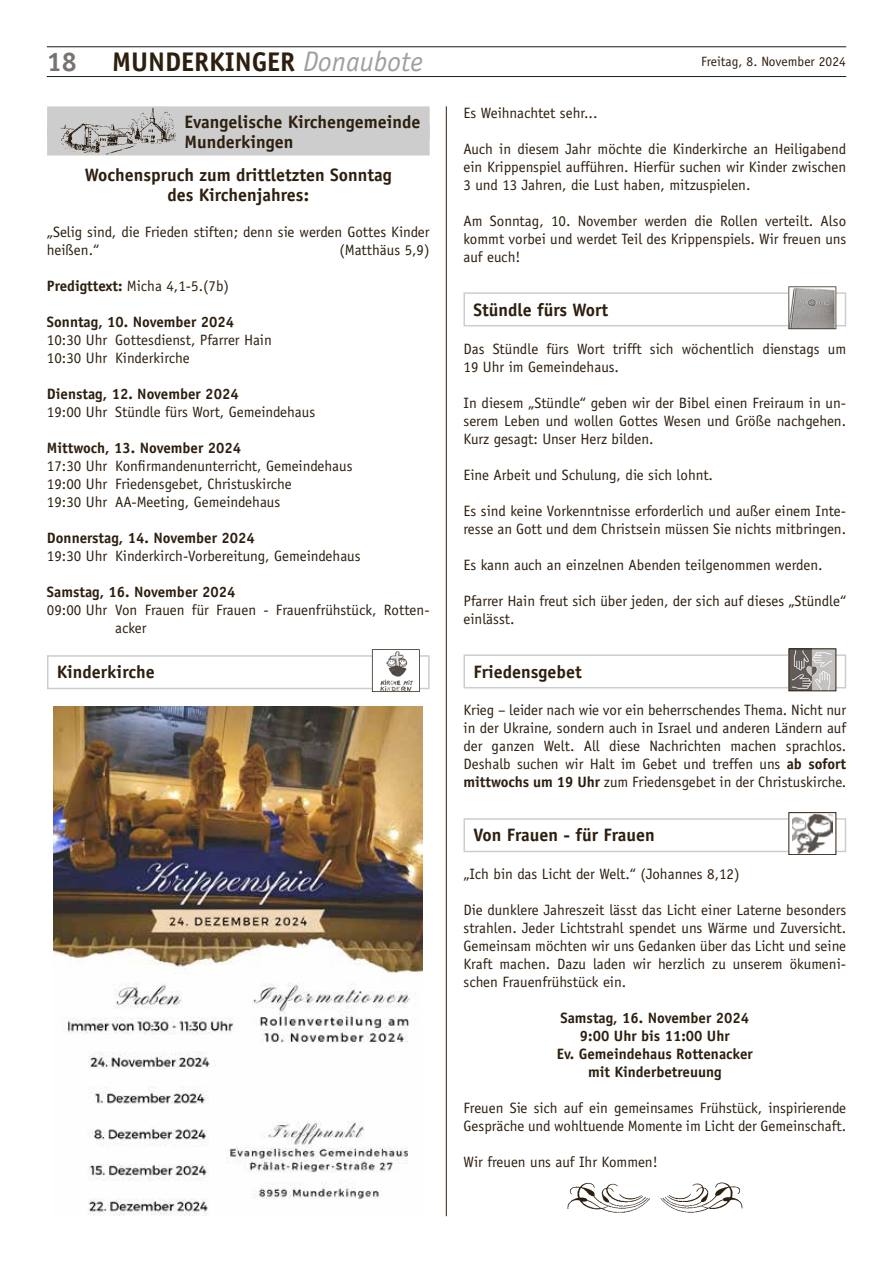
<style>
.page{position:relative;width:893px;height:1263px;background:#fff}
.page>*{position:absolute;margin:0;border:0;box-sizing:border-box;transform-origin:0 0}
.t1{font:700 27px "Officina Sans";color:#2d1f0f}
.t2{font:700 27px "Officina Sans";color:#787370}
.t3{font:700 18px/19.5px "Officina Sans";color:#2d1f0f}
.t4{font:15px/18px "Officina Sans";color:#2d1f0f}
.t5{font:700 15px/18px "Officina Sans";color:#2d1f0f;text-align:center}
.t6{font:13.5px "Officina Sans";color:#2d1f0f}
.s1{font-weight:400;font-style:italic;font-size:28.35px;color:#a19f9d}
.s2{font-weight:700}
</style>
<div class="page">
<hr style="left:47px;top:76px;width:799px;height:1px;background:#171d1f">
<hr style="left:47px;top:47px;width:799px;height:1px;background:#171d1f">
<hr style="left:446px;top:106px;width:1px;height:1110px;background:#2d1f0f">
<div style="left:47px;top:106px;width:383px;height:33px;background:#cecdcd"></div>
<div style="left:47px;top:125px;width:383px;height:30px;background:#cecdcd"></div>
<img style="left:60px;top:108px;width:116px;height:47px">
<svg style="left:47px;top:649px;width:383px;height:43px"></svg>
<img style="left:54px;top:706px;width:369px;height:510px">
<svg style="left:463px;top:286px;width:383px;height:43px"></svg>
<div style="left:463px;top:654px;width:383px;height:34px;border:2px solid #cecdcd"></div>
<img style="left:790px;top:650px;width:44px;height:39px">
<div style="left:788px;top:648px;width:48px;height:43px;border:1px solid #2d1f0f"></div>
<div style="left:463px;top:818px;width:383px;height:34px;border:2px solid #cecdcd"></div>
<div style="left:789px;top:813px;width:47px;height:42px;background:#fff"></div>
<img style="left:792px;top:814px;width:41px;height:39px">
<div style="left:788px;top:812px;width:48px;height:43px;border:1px solid #2d1f0f"></div>
<img style="left:567px;top:1182px;width:176px;height:31px">
<h1 class="t2" style="left:47px;top:45px;width:32px">18</h1>
<h1 class="t1" style="left:112px;top:45px;width:312px">MUNDERKINGER <span class="s1">Donaubote</span></h1>
<p class="t6" style="left:701px;top:53px;width:146px">Freitag, 8. November 2024</p>
<p class="t3" style="left:185px;top:112px;width:237px">Evangelische Kirchengemeinde<br>Munderkingen</p>
<p class="t3" style="left:85px;top:165px;width:308px;text-align:center">Wochenspruch zum drittletzten Sonntag des Kirchenjahres:</p>
<p class="t4" style="left:47px;top:223px;width:384px">„Selig sind, die Frieden stiften; denn sie werden Gottes Kinder heißen.“</p>
<p class="t4" style="left:339px;top:241px;width:92px">(Matthäus 5,9)</p>
<p class="t4" style="left:47px;top:277px;width:184px"><span class="s2">Predigttext:</span> Micha 4,1-5.(7b)</p>
<p class="t5" style="left:47px;top:313px;width:189px">Sonntag, 10. November 2024</p>
<p class="t4" style="left:47px;top:331px;width:226px">10:30 Uhr Gottesdienst, Pfarrer Hain<br>10:30 Uhr Kinderkirche</p>
<p class="t5" style="left:47px;top:385px;width:193px">Dienstag, 12. November 2024</p>
<p class="t4" style="left:47px;top:403px;width:270px">19:00 Uhr Stündle fürs Wort, Gemeindehaus</p>
<p class="t5" style="left:47px;top:439px;width:196px">Mittwoch, 13. November 2024</p>
<p class="t4" style="left:47px;top:457px;width:307px">17:30 Uhr Konfirmandenunterricht, Gemeindehaus<br>19:00 Uhr Friedensgebet, Christuskirche<br>19:30 Uhr AA-Meeting, Gemeindehaus</p>
<p class="t5" style="left:47px;top:529px;width:209px">Donnerstag, 14. November 2024</p>
<p class="t4" style="left:47px;top:547px;width:315px">19:30 Uhr Kinderkirch-Vorbereitung, Gemeindehaus</p>
<p class="t5" style="left:47px;top:583px;width:190px">Samstag, 16. November 2024</p>
<p class="t4" style="left:115px;top:601px;width:316px;text-indent:-68px">09:00 Uhr Von Frauen für Frauen - Frauenfrühstück, Rotten&shy;acker</p>
<p class="t3" style="left:57px;top:662px;width:99px">Kinderkirche</p>
<p class="t4" style="left:463px;top:104px;width:135px">Es Weihnachtet sehr...</p>
<p class="t4" style="left:463px;top:140px;width:384px;text-align:justify">Auch in diesem Jahr möchte die Kinderkirche an Heiligabend ein Krippenspiel aufführen. Hierfür suchen wir Kinder zwischen 3 und 13 Jahren, die Lust haben, mitzuspielen.</p>
<p class="t4" style="left:463px;top:212px;width:384px;text-align:justify">Am Sonntag, 10. November werden die Rollen verteilt. Also kommt vorbei und werdet Teil des Krippenspiels. Wir freuen uns auf euch!</p>
<p class="t3" style="left:473px;top:299px;width:136px">Stündle fürs Wort</p>
<p class="t4" style="left:463px;top:339px;width:384px">Das Stündle fürs Wort trifft sich wöchentlich dienstags um<br>19 Uhr im Gemeindehaus.</p>
<p class="t4" style="left:463px;top:393px;width:384px;text-align:justify">In diesem „Stündle“ geben wir der Bibel einen Freiraum in un&shy;serem Leben und wollen Gottes Wesen und Größe nachgehen.<br>Kurz gesagt: Unser Herz bilden.</p>
<p class="t4" style="left:463px;top:465px;width:251px">Eine Arbeit und Schulung, die sich lohnt.</p>
<p class="t4" style="left:463px;top:501px;width:384px">Es sind keine Vorkenntnisse erforderlich und außer einem Inte&shy;resse an Gott und dem Christsein müssen Sie nichts mitbringen.</p>
<p class="t4" style="left:463px;top:555px;width:361px">Es kann auch an einzelnen Abenden teilgenommen werden.</p>
<p class="t4" style="left:463px;top:591px;width:384px">Pfarrer Hain freut sich über jeden, der sich auf dieses „Stündle“ einlässt.</p>
<p class="t3" style="left:473px;top:661px;width:110px">Friedensgebet</p>
<p class="t4" style="left:463px;top:701px;width:384px;text-align:justify">Krieg – leider nach wie vor ein beherrschendes Thema. Nicht nur in der Ukraine, sondern auch in Israel und anderen Ländern auf der ganzen Welt. All diese Nachrichten machen sprachlos.<br>Deshalb suchen wir Halt im Gebet und treffen uns <span class="s2">ab sofort mittwochs um 19 Uhr</span> zum Friedensgebet in der Christuskirche.</p>
<p class="t3" style="left:473px;top:825px;width:183px">Von Frauen - für Frauen</p>
<p class="t4" style="left:463px;top:865px;width:278px">„Ich bin das Licht der Welt.“ (Johannes 8,12)</p>
<p class="t4" style="left:463px;top:901px;width:384px;text-align:justify">Die dunklere Jahreszeit lässt das Licht einer Laterne besonders strahlen. Jeder Lichtstrahl spendet uns Wärme und Zuversicht.<br>Gemeinsam möchten wir uns Gedanken über das Licht und seine Kraft machen. Dazu laden wir herzlich zu unserem ökumeni&shy;schen Frauenfrühstück ein.</p>
<p class="t5" style="left:557px;top:1009px;width:198px">Samstag, 16. November 2024<br>9:00 Uhr bis 11:00 Uhr<br>Ev. Gemeindehaus Rottenacker mit Kinderbetreuung</p>
<p class="t4" style="left:463px;top:1099px;width:384px">Freuen Sie sich auf ein gemeinsames Frühstück, inspirierende<br>Gespräche und wohltuende Momente im Licht der Gemeinschaft.</p>
<p class="t4" style="left:463px;top:1153px;width:196px">Wir freuen uns auf Ihr Kommen!</p>
</div>
